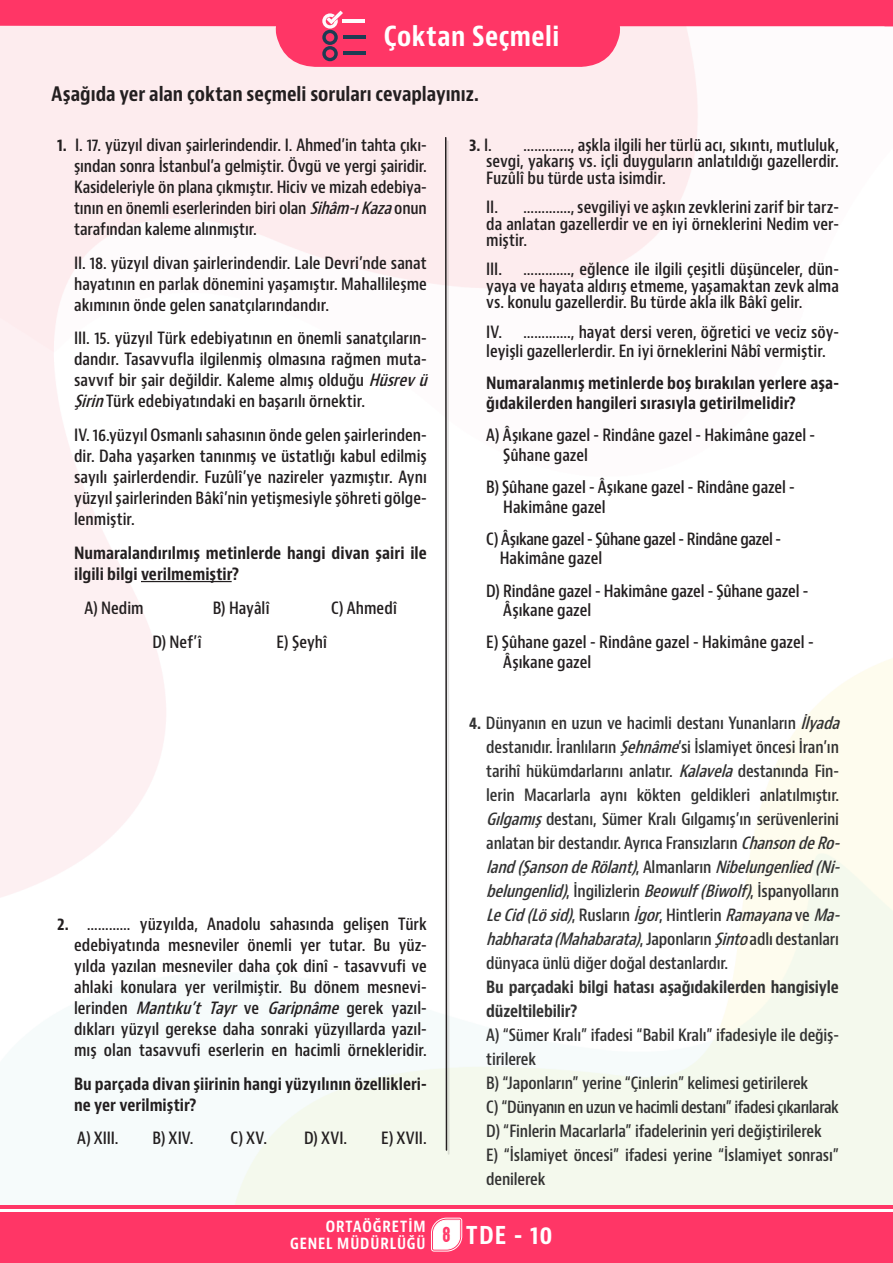
<style>
.page{position:relative;width:893px;height:1263px;background:#fff}
.page>*{position:absolute;margin:0;border:0;box-sizing:border-box;transform-origin:0 0}
.etkinlikadı{font:700 condensed 27px "Bernino Sans";letter-spacing:.015em;color:#fff}
.t1{font:700 condensed 24px "Bernino Sans";color:#fff}
.alt_bashlık{font:700 condensed 19.5px "Bernino Sans";letter-spacing:-.005em;color:#231f20}
.body_copy{font:600 condensed 16.5px/21px "Bernino Sans";letter-spacing:-.005em;color:#231f20}
.coktansecmeli_1_para{font:600 condensed 16.5px/21px "Bernino Sans";color:#231f20;text-align:justify}
.gövde_metin{font:600 condensed 16.5px/24px "Bernino Sans";letter-spacing:-.01em;color:#333}
.body_copy-2{font:700 condensed 16.5px/21px "Bernino Sans";color:#231f20}
.coktansecmeli_1_para-2{font:700 condensed 16.5px/21px "Bernino Sans";color:#231f20}
.gövde_metin-2{font:700 condensed 16.5px/24px "Bernino Sans";letter-spacing:-.01em;color:#333}
.body_copy-3{font:600 condensed 16.5px/19.5px "Bernino Sans";letter-spacing:-.025em;color:#231f20}
.gövde_metin-3{font:600 condensed 16.5px "Bernino Sans";letter-spacing:-.03em;color:#333}
.t2{font:700 condensed 15px/17.2px "Bernino Sans";letter-spacing:.06em;color:#fff;text-align:right}
.s1{font-weight:700}
.s2{font-style:italic}
.s3{font-weight:600}
.s4{font-family:"High Voltage Rough";font-weight:400;font-stretch:normal;font-size:19.5px;color:#ff3666}
</style>
<div class="page">
<div style="left:0;top:67px;width:608px;height:7px;background:#fdecee"></div>
<hr style="left:0;top:1205px;width:893px;height:4px;background:#ff3666">
<div style="left:0;top:1212px;width:893px;height:51px;background:#ff3666"></div>
<svg style="left:0;top:0;width:893px;height:67px;background:#fe7f9d"></svg>
<hr style="left:447px;top:140px;width:2px;height:1014px;background:#231f20;opacity:.13">
<svg style="left:444px;top:136px;width:4px;height:1015px"></svg>
<svg style="left:430px;top:1217px;width:33px;height:35px"></svg>
<hr style="left:141px;top:581px;width:91px;height:1px;background:#231f20">
<hr style="left:343px;top:20px;width:22px;height:3px;background:#fefafc">
<hr style="left:343px;top:36px;width:22px;height:3px;background:#1c3c53">
<hr style="left:343px;top:52px;width:23px;height:3px;background:#1c3c53">
<svg style="left:322px;top:11px;width:21px;height:50px"></svg>
<p class="etkinlikadı" style="left:384px;top:20px;width:177px">Çoktan Seçmeli</p>
<p class="alt_bashlık" style="left:52px;top:82px;width:429px">Aşağıda yer alan çoktan seçmeli soruları cevaplayınız.</p>
<p class="coktansecmeli_1_para" style="left:74px;top:135px;width:354px;text-indent:-17px"><span class="s1">1.</span> I. 17. yüzyıl divan şairlerindendir. I. Ahmed’in tahta çıkı&shy;şından sonra İstanbul’a gelmiştir. Övgü ve yergi şairidir.<br>Kasideleriyle ön plana çıkmıştır. Hiciv ve mizah edebiya&shy;tının en önemli eserlerinden biri olan <span class="s2">Sihâm-ıKaza</span>onun tarafından kaleme alınmıştır.</p>
<p class="coktansecmeli_1_para" style="left:74px;top:253px;width:354px">II. 18. yüzyıl divan şairlerindendir. Lale Devri’nde sanat hayatının en parlak dönemini yaşamıştır. Mahallileşme akımının önde gelen sanatçılarındandır.</p>
<p class="coktansecmeli_1_para" style="left:74px;top:328px;width:360px;text-align:left">III. 15. yüzyıl Türk edebiyatının en önemli sanatçıların&shy;dandır. Tasavvufla ilgilenmiş olmasına rağmen muta&shy;savvıf bir şair değildir. Kaleme almış olduğu <span class="s2">Hüsrevü Şirin</span>Türk edebiyatındaki en başarılı örnektir.</p>
<p class="coktansecmeli_1_para" style="left:74px;top:425px;width:354px">IV. 16.yüzyıl Osmanlı sahasının önde gelen şairlerinden&shy;dir. Daha yaşarken tanınmış ve üstatlığı kabul edilmiş sayılı şairlerdendir. Fuzûlî’ye nazireler yazmıştır. Aynı yüzyıl şairlerinden Bâkî’nin yetişmesiyle şöhreti gölge&shy;lenmiştir.</p>
<p class="coktansecmeli_1_para-2" style="left:74px;top:543px;width:354px">Numaralandırılmış metinlerde hangi divan şairi ile ilgili bilgi verilmemiştir?</p>
<p class="coktansecmeli_1_para" style="left:84px;top:598px;width:61px">A) Nedim</p>
<p class="coktansecmeli_1_para" style="left:213px;top:598px;width:58px">B) Hayâlî</p>
<p class="coktansecmeli_1_para" style="left:331px;top:598px;width:68px">C) Ahmedî</p>
<p class="coktansecmeli_1_para" style="left:152px;top:631px;width:51px">D) Nef’î</p>
<p class="coktansecmeli_1_para" style="left:276px;top:631px;width:52px">E) Şeyhî</p>
<p class="body_copy" style="left:486px;top:137px;width:354px;line-height:16.5px;text-align:justify;text-indent:37px">…………., aşkla ilgili her türlü acı, sıkıntı, mutluluk, sevgi, yakarış vs. içli duyguların anlatıldığı gazellerdir.<br>Fuzûlî bu türde usta isimdir.</p>
<p class="body_copy" style="left:486px;top:199px;width:354px;line-height:16.5px;text-align:justify">II. …………., sevgiliyi ve aşkın zevklerini zarif bir tarz&shy;da anlatan gazellerdir ve en iyi örneklerini Nedim ver&shy;miştir.</p>
<p class="body_copy" style="left:486px;top:259px;width:17px">III.</p>
<p class="body_copy-2" style="left:469px;top:135px;width:24px">3. <span class="s3">I.</span></p>
<p class="body_copy" style="left:486px;top:262px;width:354px;line-height:16.5px;text-align:justify;text-indent:37px">…………., eğlence ile ilgili çeşitli düşünceler, dün&shy;yaya ve hayata aldırış etmeme, yaşamaktan zevk alma vs. konulu gazellerdir. Bu türde akla ilk Bâkî gelir.</p>
<p class="body_copy" style="left:486px;top:322px;width:354px;line-height:19.5px">IV. …………., hayat dersi veren, öğretici ve veciz söy&shy;leyişli gazellerlerdir. En iyi örneklerini Nâbî vermiştir.</p>
<p class="body_copy-2" style="left:486px;top:374px;width:354px;line-height:19.5px">Numaralanmış metinlerde boş bırakılan yerlere aşa&shy;ğıdakilerden hangileri sırasıyla getirilmelidir?</p>
<p class="body_copy" style="left:503px;top:426px;width:313px;line-height:19.5px;text-indent:-17px">A) Âşıkane gazel - Rindâne gazel - Hakimâne gazel -<br>Şûhane gazel</p>
<p class="body_copy" style="left:503px;top:478px;width:293px;line-height:19.5px;text-indent:-17px">B) Şûhane gazel - Âşıkane gazel - Rindâne gazel -<br>Hakimâne gazel</p>
<p class="body_copy-3" style="left:500px;top:529px;width:283px;text-indent:-14px">C) Âşıkane gazel - Şûhane gazel - Rindâne gazel -<br>Hakimâne gazel</p>
<p class="body_copy" style="left:503px;top:581px;width:307px;line-height:19.5px;text-indent:-17px">D) Rindâne gazel - Hakimâne gazel - Şûhane gazel -<br>Âşıkane gazel</p>
<p class="body_copy" style="left:503px;top:633px;width:312px;line-height:19.5px;text-indent:-17px">E) Şûhane gazel - Rindâne gazel - Hakimâne gazel -<br>Âşıkane gazel</p>
<p class="body_copy" style="left:74px;top:914px;width:354px;text-align:justify;text-indent:-17px"><span class="s1">2.</span> ………… yüzyılda, Anadolu sahasında gelişen Türk edebiyatında mesneviler önemli yer tutar. Bu yüz&shy;yılda yazılan mesneviler daha çok dinî - tasavvufi ve ahlaki konulara yer verilmiştir. Bu dönem mesnevi&shy;l e r i n d e n <span class="s2">Mantıku’t Tayr</span> v e <span class="s2">Garipnâme</span> g e r e k y a z ı l - dıkları yüzyıl gerekse daha sonraki yüzyıllarda yazıl&shy;mış olan tasavvufi eserlerin en hacimli örnekleridir.</p>
<p class="body_copy-2" style="left:74px;top:1073px;width:354px">Bu parçada divan şiirinin hangi yüzyılının özellikleri&shy;ne yer verilmiştir?</p>
<p class="body_copy" style="left:77px;top:1128px;width:43px">A) XIII.</p>
<p class="body_copy" style="left:153px;top:1128px;width:42px">B) XIV.</p>
<p class="body_copy" style="left:231px;top:1128px;width:38px">C) XV.</p>
<p class="body_copy" style="left:304px;top:1128px;width:44px">D) XVI.</p>
<p class="body_copy" style="left:381px;top:1128px;width:47px">E) XVII.</p>
<p class="t2" style="left:290px;top:1218px;width:137px">ORTAÖĞRETİM<br>GENEL MÜDÜRLÜĞÜ</p>
<p class="gövde_metin" style="left:486px;top:711px;width:360px;text-indent:-17px"><span class="s1">4.</span> Dünyanın en uzun ve hacimli destanı Yunanların <span class="s2">İlyada </span>destanıdır. İranlıların <span class="s2">Şehnâme</span>’si İslamiyet öncesi İran’ın tarihî hükümdarlarını anlatır. <span class="s2">Kalavela</span>destanında Fin&shy;lerin Macarlarla aynı kökten geldikleri anlatılmıştır.<br><span class="s2">Gılgamış</span>destanı, Sümer Kralı Gılgamış’ın serüvenlerini anlatan bir destandır. Ayrıca Fransızların <span class="s2">ChansondeRo&shy;land (ŞansondeRölant)</span>, A l m a n l a r ı n <span class="s2">Nibelungenlied (Ni&shy;belungenlid)</span>, İ n g i l i z l e r i n <span class="s2">Beowulf (Biwolf)</span>, İ s p a n y o l l a r ı n <span class="s2">LeCid (Lösid)</span>, R u s l a r ı n <span class="s2">İgor</span>, H i n t l e r i n <span class="s2">Ramayana</span>v e <span class="s2">Ma&shy;habharata(Mahabarata)</span>, J a p o n l a r ı n <span class="s2">Şinto</span>a d l ı d e s t a n l a r ı dünyaca ünlü diğer doğal destanlardır.</p>
<p class="gövde_metin-2" style="left:486px;top:975px;width:354px">Bu parçadaki bilgi hatası aşağıdakilerden hangisiyle düzeltilebilir?</p>
<p class="gövde_metin" style="left:486px;top:1023px;width:354px">A) “Sümer Kralı” ifadesi “Babil Kralı” ifadesiyle ile değiş&shy;tirilerek</p>
<p class="gövde_metin" style="left:486px;top:1071px;width:324px">B) “Japonların” yerine “Çinlerin” kelimesi getirilerek</p>
<p class="gövde_metin-3" style="left:486px;top:1096px;width:354px">C) “Dünyanın en uzun ve hacimli destanı” ifadesi çıkarılarak</p>
<p class="gövde_metin" style="left:486px;top:1119px;width:337px">D) “Finlerin Macarlarla” ifadelerinin yeri değiştirilerek</p>
<p class="gövde_metin" style="left:486px;top:1143px;width:354px">E) “İslamiyet öncesi” ifadesi yerine “İslamiyet sonrası” denilerek</p>
<h2 class="t1" style="left:442px;top:1221px;width:112px"><span class="s4">8</span> TDE - 10</h2>
</div>
